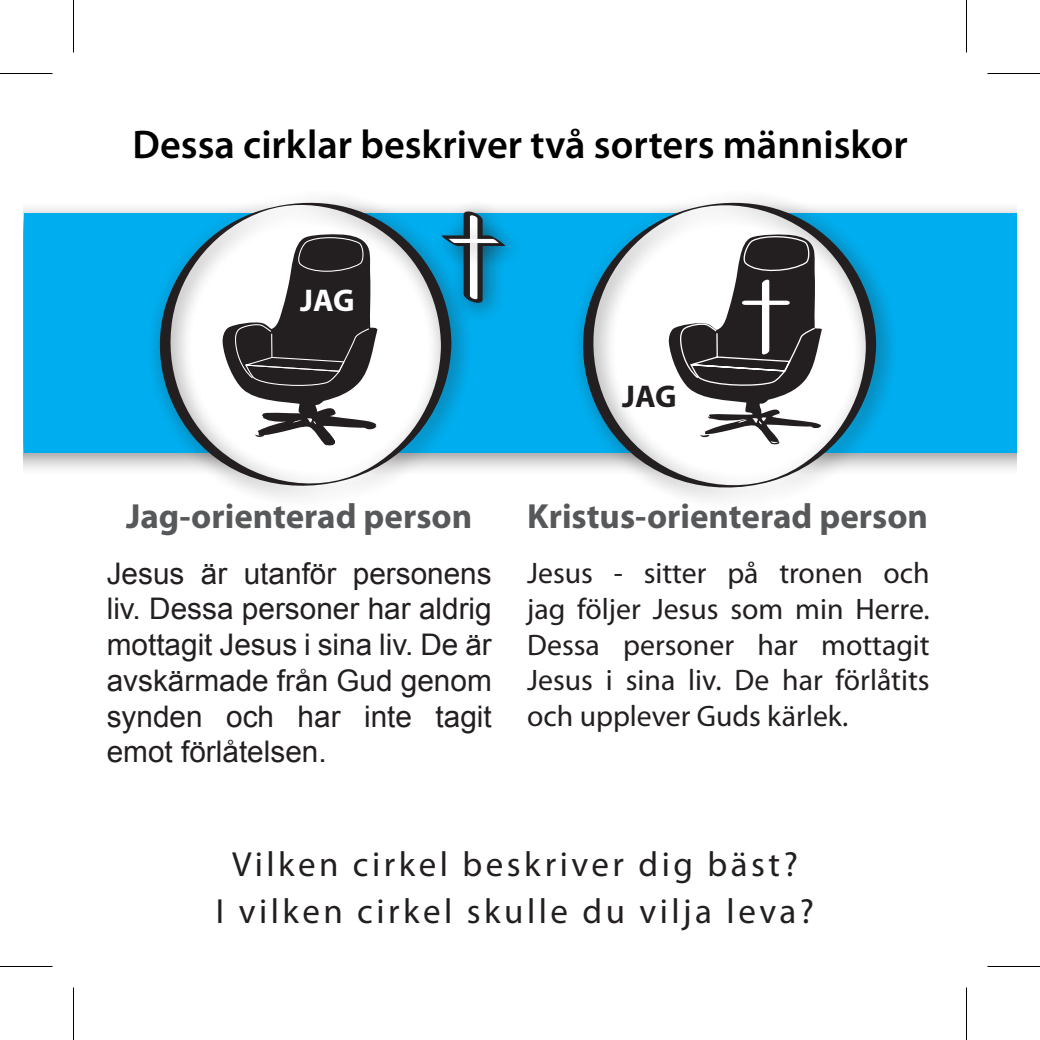
<style>
.page{position:relative;width:1040px;height:1040px;background:#fff}
.page>*{position:absolute;margin:0;border:0;box-sizing:border-box;transform-origin:0 0}
.t1{font:600 40.25px "Myriad Pro";color:#000}
.t2{font:35px "Myriad Pro";letter-spacing:.1em;color:#231f20}
.t3{font:700 35px "Myriad Pro";color:#57585a}
.t4{font:700 31.5px "Myriad Pro";color:#231f20}
.t5{font:700 31.5px "Myriad Pro";color:#fff}
.t6{font:29.75px/35.7px "Arial";color:#231f20;text-align:justify}
.t7{font:29.75px/35.7px "Myriad Pro";color:#231f20;text-align:justify}
</style>
<div class="page">
<div style="left:24px;top:200px;width:992px;height:277px;background:#231f20;opacity:.5"></div>
<div style="left:24px;top:213px;width:992px;height:238px;background:#00aeef"></div>
<div style="left:145px;top:188px;width:330px;height:322px;background:#231f20;opacity:.5"></div>
<svg style="left:151px;top:196px;width:300px;height:300px"></svg>
<svg style="left:223px;top:232px;width:173px;height:214px;background:#908e8e"></svg>
<div style="left:449px;top:197px;width:58px;height:127px;background:#231f20;opacity:.5"></div>
<div style="left:427px;top:221px;width:96px;height:49px;background:#231f20;opacity:.5"></div>
<div style="left:434px;top:224px;width:82px;height:43px;background:#231f20;opacity:.5"></div>
<svg style="left:440px;top:207px;width:67px;height:100px"></svg>
<div style="left:568px;top:188px;width:332px;height:323px;background:#231f20;opacity:.5"></div>
<svg style="left:575px;top:195px;width:301px;height:303px"></svg>
<svg style="left:668px;top:234px;width:154px;height:211px;background:#8d8b8c"></svg>
<hr style="left:0;top:73px;width:52px;height:1px;background:#000">
<hr style="left:987px;top:73px;width:53px;height:1px;background:#000">
<hr style="left:0;top:966px;width:52px;height:1px;background:#000">
<hr style="left:987px;top:966px;width:53px;height:1px;background:#000">
<hr style="left:73px;top:0;width:1px;height:52px;background:#000">
<hr style="left:73px;top:987px;width:1px;height:53px;background:#000">
<hr style="left:966px;top:0;width:1px;height:52px;background:#000">
<hr style="left:966px;top:987px;width:1px;height:53px;background:#000">
<p class="t1" style="left:133px;top:119px;width:777px">Dessa cirklar beskriver två sorters människor</p>
<p class="t5" style="left:300px;top:280px;width:56px">JAG</p>
<p class="t4" style="left:615px;top:375px;width:33px">IO</p>
<p class="t4" style="left:622px;top:376px;width:56px">JAG</p>
<p class="t3" style="left:126px;top:493px;width:348px">Jag-orienterad person</p>
<p class="t6" style="left:107px;top:556px;width:386px">Jesus är utanför personens liv. Dessa personer har aldrig mottagit Jesus i sina liv. De är avskärmade från Gud genom synden och har inte tagit emot förlåtelsen.</p>
<p class="t3" style="left:527px;top:493px;width:402px">Kristus-orienterad person</p>
<p class="t7" style="left:527px;top:555px;width:404px">Jesus - sitter på tronen och jag följer Jesus som min Herre.<br>Dessa personer har mottagit Jesus i sina liv. De har förlåtits och upplever Guds kärlek.</p>
<p class="t2" style="left:232px;top:843px;width:567px">Vilken cirkel beskriver dig bäst?</p>
<p class="t2" style="left:216px;top:889px;width:600px">I vilken cirkel skulle du vilja leva?</p>
</div>
